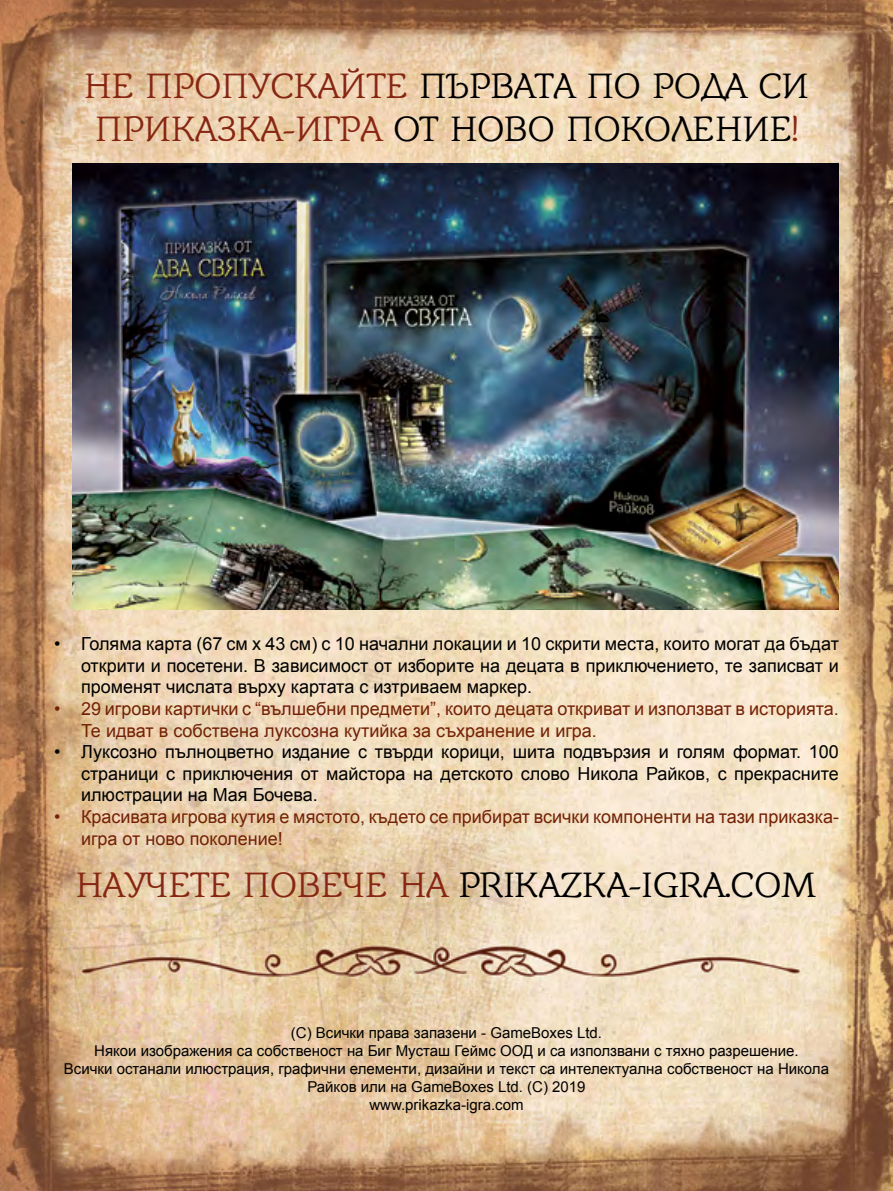
<style>
.page{position:relative;width:893px;height:1191px;background:#fff}
.page>*{position:absolute;margin:0;border:0;box-sizing:border-box;transform-origin:0 0}
.t1{font:36px/43.2px "Barkentina";color:#000;text-align:center}
.t2{font:18px/21.6px "Arial";color:#000;text-align:justify}
.t3{font:18px/21.6px "Arial";color:#732105}
.t4{font:15px/18px "Arial";color:#000;text-align:center}
.s1{color:#872713}
</style>
<div class="page">
<img style="left:0;top:0;width:893px;height:1191px">
<img style="left:72px;top:164px;width:767px;height:445px">
<h1 class="t1" style="left:84px;top:63px;width:726px"><span class="s1">НЕ ПРОПУСКАЙТЕ</span> ПЪРВАТА ПО РОДА СИ<br><span class="s1">ПРИКАЗКА-ИГРА</span> OT НОВО ПОКОЛЕНИЕ<span class="s1">!</span></h1>
<p class="t2" style="left:81px;top:633px;width:759px;text-indent:-27px">• Голяма карта (67 см х 43 см) с 10 начални локации и 10 скрити места, които могат да бъдат открити и посетени. В зависимост от изборите на децата в приключението, те записват и променят числата върху картата с изтриваем маркер.</p>
<p class="t3" style="left:81px;top:698px;width:759px;text-indent:-27px">• 29 игрови картички с “вълшебни предмети”, които децата откриват и използват в историята.<br>Те идват в собствена луксозна кутийка за съхранение и игра.</p>
<p class="t2" style="left:81px;top:741px;width:759px;text-indent:-27px">• Луксозно пълноцветно издание с твърди корици, шита подвързия и голям формат. 100 страници с приключения от майстора на детското слово Никола Райков, с прекрасните илюстрации на Мая Бочева.</p>
<p class="t3" style="left:81px;top:806px;width:759px;text-indent:-27px">• Красивата игрова кутия е мястото, където се прибират всички компоненти на тази приказка&shy;игра от ново поколение!</p>
<h1 class="t1" style="left:76px;top:863px;width:743px"><span class="s1">НАУЧЕТЕ ПОВЕЧЕ НА</span> PRIKAZKA-IGRA.COM</h1>
<p class="t4" style="left:64px;top:1024px;width:767px">(C) Всички права запазени - GameBoxes Ltd.<br>Някои изображения са собственост на Биг Мусташ Геймс ООД и са използвани с тяхно разрешение.<br>Всички останали илюстрация, графични елементи, дизайни и текст са интелектуална собственост на Никола Райков или на GameBoxes Ltd. (C) 2019<br>www.prikazka-igra.com</p>
</div>
